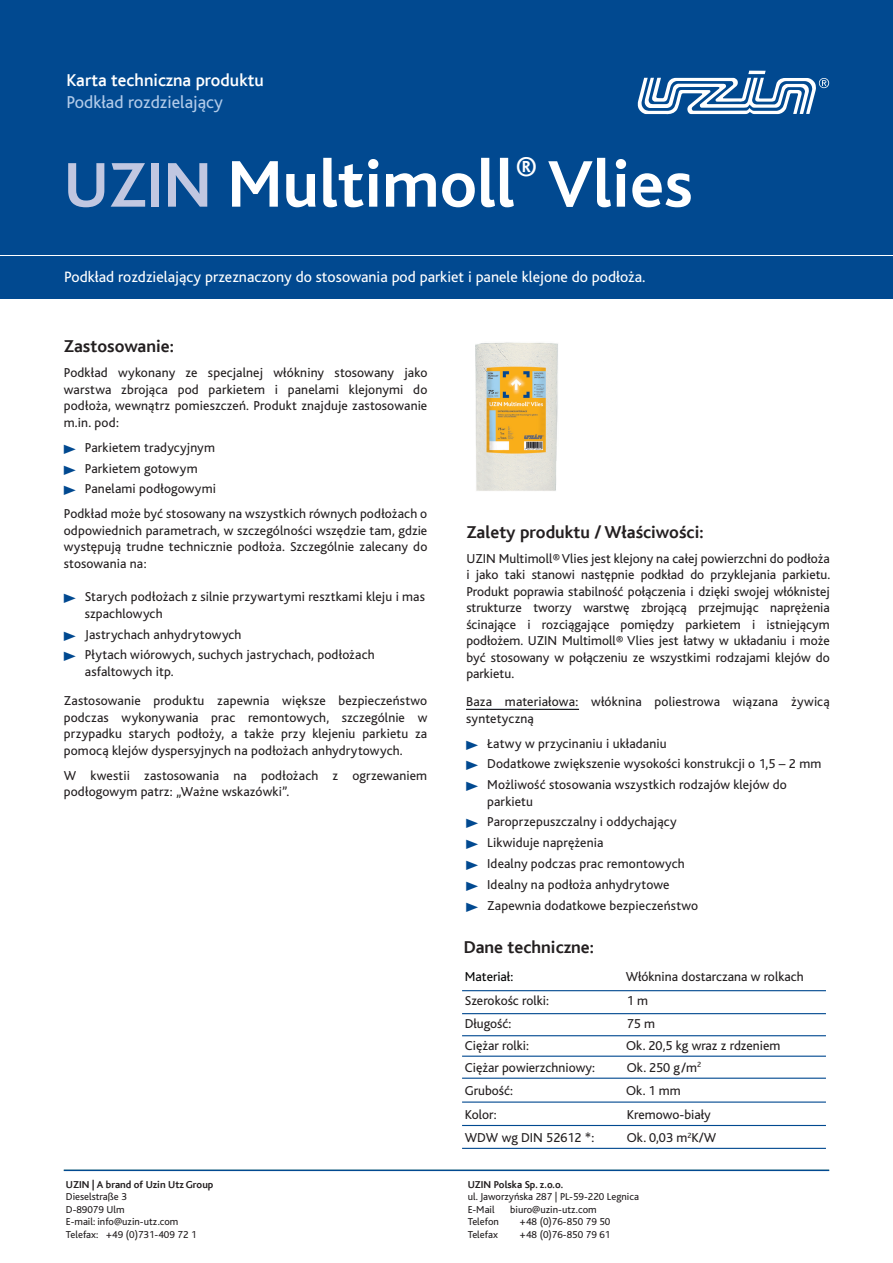
<style>
.page{position:relative;width:893px;height:1263px;background:#fff}
.page>*{position:absolute;margin:0;border:0;box-sizing:border-box;transform-origin:0 0}
.t1{font:700 69px "Bliss";color:#fff}
.t2{font:700 18px "Bliss";color:#231f20}
.t3{font:500 18px "Bliss";color:#fff}
.t4{font:18px "Bliss CE";color:#b2cbe9}
.t5{font:15.75px "Bliss CE";color:#fff}
.t6{font:13.5px/16.5px "Bliss CE";letter-spacing:.005em;color:#231f20}
.t7{font:13.5px "Bliss CE";color:#030404}
.t8{font:10.5px/12.6px "Bliss CE";color:#231f20}
.t9{font:700 10.5px "Bliss";color:#231f20}
.s1{font-size:66px;color:#c1c7e1}
.s2{font-family:"Commercial Pi BT";font-size:9.75px;color:#014990}
</style>
<div class="page">
<div style="left:0;top:256px;width:893px;height:43px;background:#014990"></div>
<div style="left:0;top:0;width:893px;height:255px;background:#014990"></div>
<hr style="left:64px;top:1169px;width:765px;height:2px;background:#014990">
<svg style="left:638px;top:71px;width:191px;height:43px"></svg>
<hr style="left:462px;top:990px;width:364px;height:1px;background:#014990">
<hr style="left:462px;top:1013px;width:364px;height:1px;background:#014990">
<hr style="left:462px;top:1055px;width:364px;height:2px;background:#014990">
<hr style="left:466px;top:709px;width:113px;height:1px;background:#231f20">
<hr style="left:462px;top:1077px;width:364px;height:2px;background:#014990">
<hr style="left:462px;top:1101px;width:364px;height:2px;background:#014990">
<hr style="left:462px;top:1125px;width:364px;height:1px;background:#014990">
<hr style="left:462px;top:1148px;width:364px;height:1px;background:#014990">
<img style="left:475px;top:342px;width:83px;height:149px">
<hr style="left:462px;top:1035px;width:364px;height:1px;background:#014990">
<h2 class="t3" style="left:66px;top:71px;width:199px">Karta techniczna produktu</h2>
<h2 class="t4" style="left:66px;top:92px;width:158px">Podkład rozdzielający</h2>
<h1 class="t1" style="left:64px;top:148px;width:631px"><span class="s1">UZIN</span> Multimoll<sup>®</sup> Vlies</h1>
<p class="t5" style="left:64px;top:269px;width:583px">Podkład rozdzielający przeznaczony do stosowania pod parkiet i panele klejone do podłoża.</p>
<h2 class="t2" style="left:64px;top:337px;width:112px">Zastosowanie:</h2>
<p class="t6" style="left:64px;top:365px;width:365px;text-align:justify">Podkład wykonany ze specjalnej włókniny stosowany jako warstwa zbrojąca pod parkietem i panelami klejonymi do podłoża, wewnątrz pomieszczeń. Produkt znajduje zastosowanie m.in. pod:</p>
<p class="t6" style="left:64px;top:437px;width:154px;line-height:20.7px"><span class="s2">÷</span> Parkietem tradycyjnym <span class="s2">÷</span> Parkietem gotowym<br><span class="s2">÷</span> Panelami podłogowymi</p>
<p class="t6" style="left:64px;top:506px;width:365px;text-align:justify">Podkład może być stosowany na wszystkich równych podłożach o odpowiednich parametrach, w szczególności wszędzie tam, gdzie występują trudne technicznie podłoża. Szczególnie zalecany do stosowania na:</p>
<p class="t6" style="left:85px;top:589px;width:342px;text-indent:-21px"><span class="s2">÷</span> Starych podłożach z silnie przywartymi resztkami kleju i mas szpachlowych</p>
<p class="t6" style="left:64px;top:624px;width:312px;line-height:20.7px"><span class="s2">÷</span> Jastrychach anhydrytowych<br><span class="s2">÷</span> Płytach wiórowych, suchych jastrychach, podłożach</p>
<p class="t6" style="left:64px;top:657px;width:365px;line-height:29.2px;text-indent:21px">asfaltowych itp.<br>Zastosowanie produktu zapewnia większe bezpieczeństwo</p>
<p class="t6" style="left:64px;top:709px;width:365px;text-align:justify">podczas wykonywania prac remontowych, szczególnie w przypadku starych podłoży, a także przy klejeniu parkietu za pomocą klejów dyspersyjnych na podłożach anhydrytowych.</p>
<p class="t6" style="left:64px;top:767px;width:365px">W kwestii zastosowania na podłożach z ogrzewaniem podłogowym patrz: „Ważne wskazówki”.</p>
<p class="t9" style="left:66px;top:1178px;width:149px">UZIN | A brand of Uzin Utz Group</p>
<p class="t8" style="left:66px;top:1190px;width:132px">Dieselstraße 3<br>D-89079 Ulm<br>E-mail: info@uzin-utz.com<br>Telefax: +49 (0)731-409 72 1</p>
<h2 class="t2" style="left:466px;top:523px;width:239px">Zalety produktu / W³aœciwoœci:</h2>
<p class="t6" style="left:466px;top:550px;width:366px;text-align:justify">UZIN Multimoll® Vlies jest klejony na całej powierzchni do podłoża i jako taki stanowi następnie podkład do przyklejania parkietu.<br>Produkt poprawia stabilność połączenia i dzięki swojej włóknistej strukturze tworzy warstwę zbrojącą przejmując naprężenia ścinające i rozciągające pomiędzy parkietem i istniejącym podłożem. UZIN Multimoll® Vlies jest łatwy w układaniu i może być stosowany w połączeniu ze wszystkimi rodzajami klejów do parkietu.</p>
<p class="t6" style="left:466px;top:694px;width:365px">Baza materiałowa: włóknina poliestrowa wiązana żywicą syntetyczną</p>
<p class="t6" style="left:466px;top:733px;width:357px;line-height:20.7px"><span class="s2">÷</span> Łatwy w przycinaniu i układaniu<br><span class="s2">÷</span> Dodatkowe zwiększenie wysokości konstrukcji o 1,5 – 2 mm <span class="s2">÷</span> Możliwość stosowania wszystkich rodzajów klejów do</p>
<p class="t6" style="left:466px;top:791px;width:234px;line-height:20.7px;text-indent:21px">parkietu<br><span class="s2">÷</span> Paroprzepuszczalny i oddychający<br><span class="s2">÷</span> Likwiduje naprężenia<br><span class="s2">÷</span> Idealny podczas prac remontowych <span class="s2">÷</span> Idealny na podłoża anhydrytowe<br><span class="s2">÷</span> Zapewnia dodatkowe bezpieczeństwo</p>
<h2 class="t2" style="left:464px;top:938px;width:132px">Dane techniczne:</h2>
<p class="t7" style="left:465px;top:970px;width:50px">Materiał:</p>
<p class="t6" style="left:626px;top:969px;width:180px">Włóknina dostarczana w rolkach</p>
<p class="t6" style="left:465px;top:992px;width:86px">Szerokośc rolki:</p>
<p class="t6" style="left:627px;top:992px;width:23px">1 m</p>
<p class="t6" style="left:465px;top:1016px;width:48px">Długość:</p>
<p class="t6" style="left:627px;top:1016px;width:30px">75 m</p>
<p class="t6" style="left:465px;top:1037px;width:66px">Ciężar rolki:</p>
<p class="t6" style="left:626px;top:1037px;width:156px">Ok. 20,5 kg wraz z rdzeniem</p>
<p class="t6" style="left:465px;top:1059px;width:132px">Ciężar powierzchniowy:</p>
<p class="t6" style="left:627px;top:1059px;width:76px">Ok. 250 g/m<sup>2</sup></p>
<p class="t6" style="left:465px;top:1082px;width:50px">Grubość:</p>
<p class="t6" style="left:626px;top:1082px;width:56px">Ok. 1 mm</p>
<p class="t6" style="left:465px;top:1106px;width:33px">Kolor:</p>
<p class="t6" style="left:627px;top:1106px;width:86px">Kremowo-biały</p>
<p class="t6" style="left:465px;top:1129px;width:131px">WDW wg DIN 52612 *:</p>
<p class="t6" style="left:627px;top:1129px;width:91px">Ok. 0,03 m<sup>2</sup>K/W</p>
<p class="t9" style="left:468px;top:1178px;width:97px">UZIN Polska Sp. z.o.o.</p>
<p class="t8" style="left:468px;top:1190px;width:173px">ul. Jaworzyńska 287 | PL-59-220 Legnica<br>E-Mail</p>
<p class="t8" style="left:510px;top:1203px;width:88px">biuro@uzin-utz.com</p>
<p class="t8" style="left:468px;top:1216px;width:33px">Telefon</p>
<p class="t8" style="left:520px;top:1216px;width:92px">+48 (0)76-850 79 50</p>
<p class="t8" style="left:468px;top:1228px;width:32px">Telefax</p>
<p class="t8" style="left:520px;top:1228px;width:92px">+48 (0)76-850 79 61</p>
</div>
